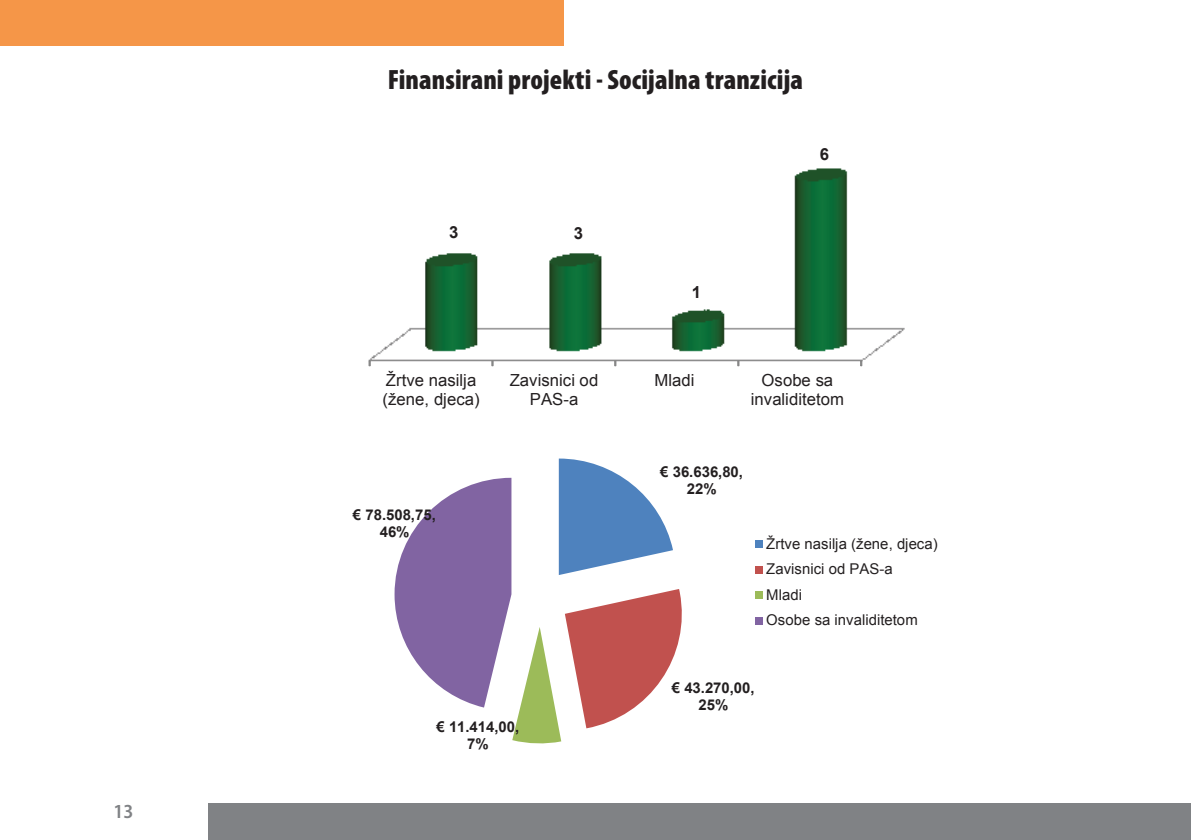
<style>
.page{position:relative;width:1191px;height:840px;background:#fff}
.page>*{position:absolute;margin:0;border:0;box-sizing:border-box;transform-origin:0 0}
.t1{font:900 condensed 28px "Myriad Pro";letter-spacing:.005em;color:#231f20}
.t2{font:700 20px "Arial";color:#231f20}
.t3{font:600 semi-condensed 20px "Myriad Pro";color:#808285}
.t4{font:16.6px/19.2px "Arial";letter-spacing:.005em;color:#231f20;text-align:center}
.t5{font:700 16.6px "Arial";color:#231f20}
.t6{font:14.8px/25.4px "Arial";letter-spacing:.005em;color:#231f20}
.t7{font:700 14.8px/17.2px "Arial";color:#231f20;text-align:center}
</style>
<div class="page">
<div style="left:0;top:0;width:563px;height:45px;background:#f59648"></div>
<div style="left:208px;top:802px;width:983px;height:37px;background:#808285"></div>
<img style="left:368px;top:168px;width:537px;height:195px">
<svg style="left:394px;top:458px;width:288px;height:286px"></svg>
<div style="left:755px;top:540px;width:8px;height:7px;background:#4e82be"></div>
<div style="left:755px;top:565px;width:8px;height:8px;background:#c1514e"></div>
<div style="left:755px;top:591px;width:8px;height:7px;background:#9cbb59"></div>
<div style="left:755px;top:616px;width:8px;height:8px;background:#8164a2"></div>
<p class="t3" style="left:113px;top:800px;width:21px">13</p>
<p class="t2" style="left:449px;top:58px;width:386px">Finansirani projekti - Socijalna tranzicija</p>
<h1 class="t1" style="left:388px;top:64px;width:417px">Finansirani projekti - Socijalna tranzicija</h1>
<p class="t5" style="left:449px;top:221px;width:11px">3</p>
<p class="t5" style="left:574px;top:222px;width:11px">3</p>
<p class="t5" style="left:691px;top:281px;width:11px">1</p>
<p class="t5" style="left:819px;top:143px;width:11px">6</p>
<p class="t4" style="left:382px;top:370px;width:99px;text-align:left">Žrtve nasilja (žene, djeca)</p>
<p class="t4" style="left:510px;top:370px;width:90px">Zavisnici od<br>PAS-a</p>
<p class="t4" style="left:654px;top:370px;width:42px">Mladi</p>
<p class="t4" style="left:751px;top:370px;width:95px">Osobe sa invaliditetom</p>
<p class="t7" style="left:353px;top:506px;width:84px">€ 78.508,75,<br>46%</p>
<p class="t7" style="left:436px;top:718px;width:84px">€ 11.414,00,<br>7%</p>
<p class="t7" style="left:660px;top:463px;width:84px">€ 36.636,80,<br>22%</p>
<p class="t6" style="left:766px;top:531px;width:173px">Žrtve nasilja (žene, djeca)<br>Zavisnici od PAS-a<br>Mladi<br>Osobe sa invaliditetom</p>
<p class="t7" style="left:672px;top:679px;width:84px">€ 43.270,00,<br>25%</p>
</div>
